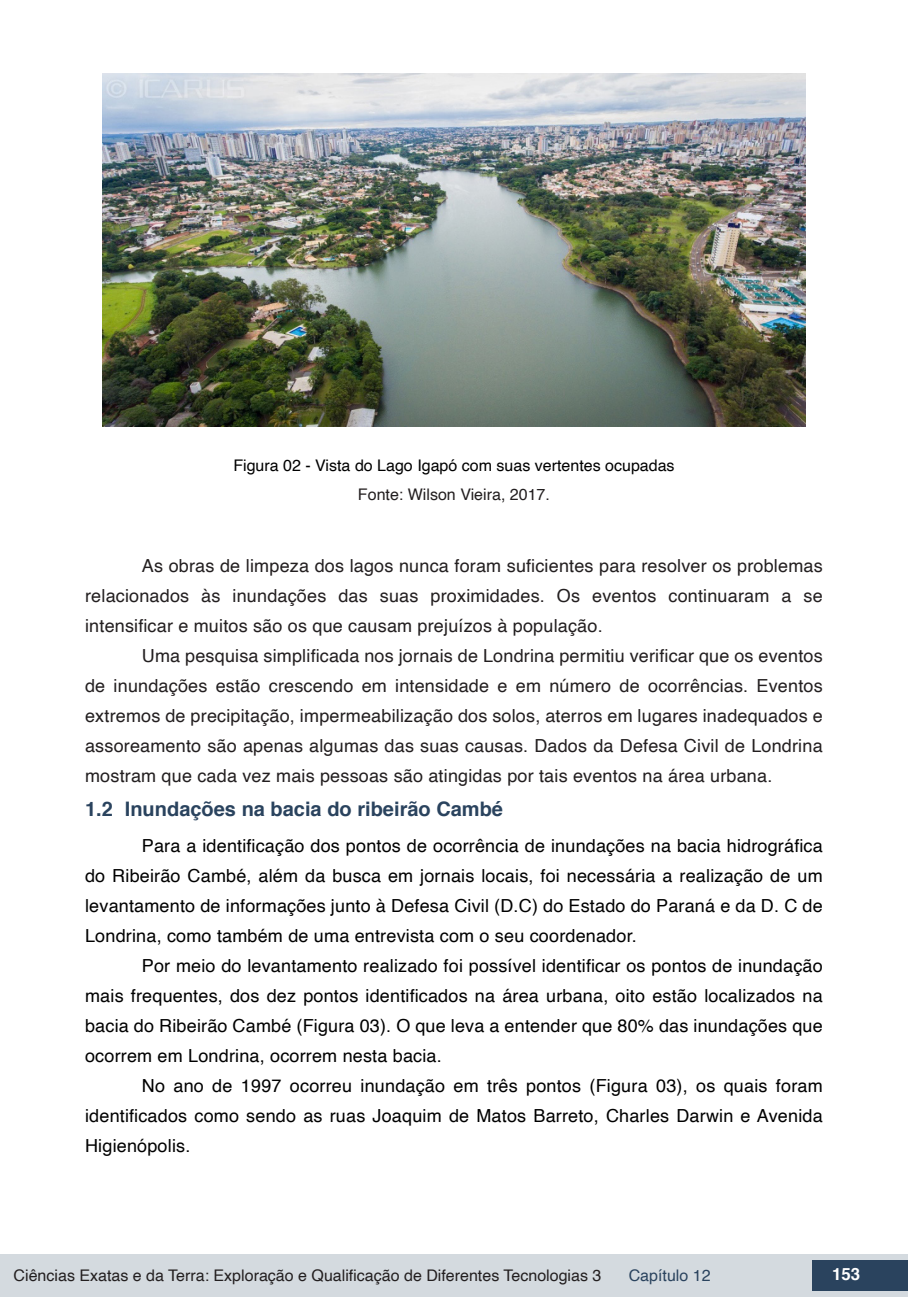
<style>
.page{position:relative;width:908px;height:1304px;background:#fff}
.page>*{position:absolute;margin:0;border:0;box-sizing:border-box;transform-origin:0 0}
.t1{font:700 20px "Helvetica";color:#2a435e}
.txt{font:18px/30px "Helvetica";letter-spacing:.01em;color:#000;text-align:justify}
.txt-2{font:18px/30px "Helvetica";letter-spacing:.01em;color:#231f20;text-align:justify}
.t2{font:700 16.8px "Helvetica";color:#fff}
.fonte_tab_gra_imag{font:16px "Helvetica";color:#231f20}
.info_tab_graf_imag{font:16px "Helvetica";color:#000}
.t3{font:16px "Helvetica";color:#2a435e}
</style>
<div class="page">
<div style="left:0;top:1254px;width:906px;height:43px;background:#d4dadf"></div>
<div style="left:812px;top:1261px;width:95px;height:30px;background:#2a435e"></div>
<img style="left:103px;top:74px;width:701px;height:352px">
<p class="info_tab_graf_imag" style="left:233px;top:453px;width:442px">Figura 02 - Vista do Lago Igapó com suas vertentes ocupadas</p>
<p class="fonte_tab_gra_imag" style="left:358px;top:482px;width:193px">Fonte: Wilson Vieira, 2017.</p>
<p class="txt-2" style="left:85px;top:551px;width:738px;text-indent:57px">As obras de limpeza dos lagos nunca foram suficientes para resolver os problemas relacionados às inundações das suas proximidades. Os eventos continuaram a se intensificar e muitos são os que causam prejuízos à população.</p>
<p class="txt-2" style="left:85px;top:641px;width:738px;text-indent:57px">Uma pesquisa simplificada nos jornais de Londrina permitiu verificar que os eventos de inundações estão crescendo em intensidade e em número de ocorrências. Eventos extremos de precipitação, impermeabilização dos solos, aterros em lugares inadequados e assoreamento são apenas algumas das suas causas. Dados da Defesa Civil de Londrina mostram que cada vez mais pessoas são atingidas por tais eventos na área urbana.</p>
<p class="t1" style="left:85px;top:793px;width:419px">1.2 Inundações na bacia do ribeirão Cambé</p>
<p class="txt" style="left:85px;top:831px;width:738px;text-indent:57px">Para a identificação dos pontos de ocorrência de inundações na bacia hidrográfica do Ribeirão Cambé, além da busca em jornais locais, foi necessária a realização de um levantamento de informações junto à Defesa Civil (D.C) do Estado do Paraná e da D. C de Londrina, como também de uma entrevista com o seu coordenador.</p>
<p class="txt" style="left:85px;top:951px;width:739px;text-indent:57px">Por meio do levantamento realizado foi possível identificar os pontos de inundação mais frequentes, dos dez pontos identificados na área urbana, oito estão localizados na bacia do Ribeirão Cambé (Figura 03). O que leva a entender que 80% das inundações que ocorrem em Londrina, ocorrem nesta bacia.</p>
<p class="txt" style="left:85px;top:1071px;width:738px;text-indent:57px">No ano de 1997 ocorreu inundação em três pontos (Figura 03), os quais foram identificados como sendo as ruas Joaquim de Matos Barreto, Charles Darwin e Avenida Higienópolis.</p>
<p class="fonte_tab_gra_imag" style="left:14px;top:1263px;width:589px">Ciências Exatas e da Terra: Exploração e Qualificação de Diferentes Tecnologias 3</p>
<p class="t3" style="left:628px;top:1263px;width:83px">Capítulo 12</p>
<p class="t2" style="left:831px;top:1261px;width:30px">153</p>
</div>
